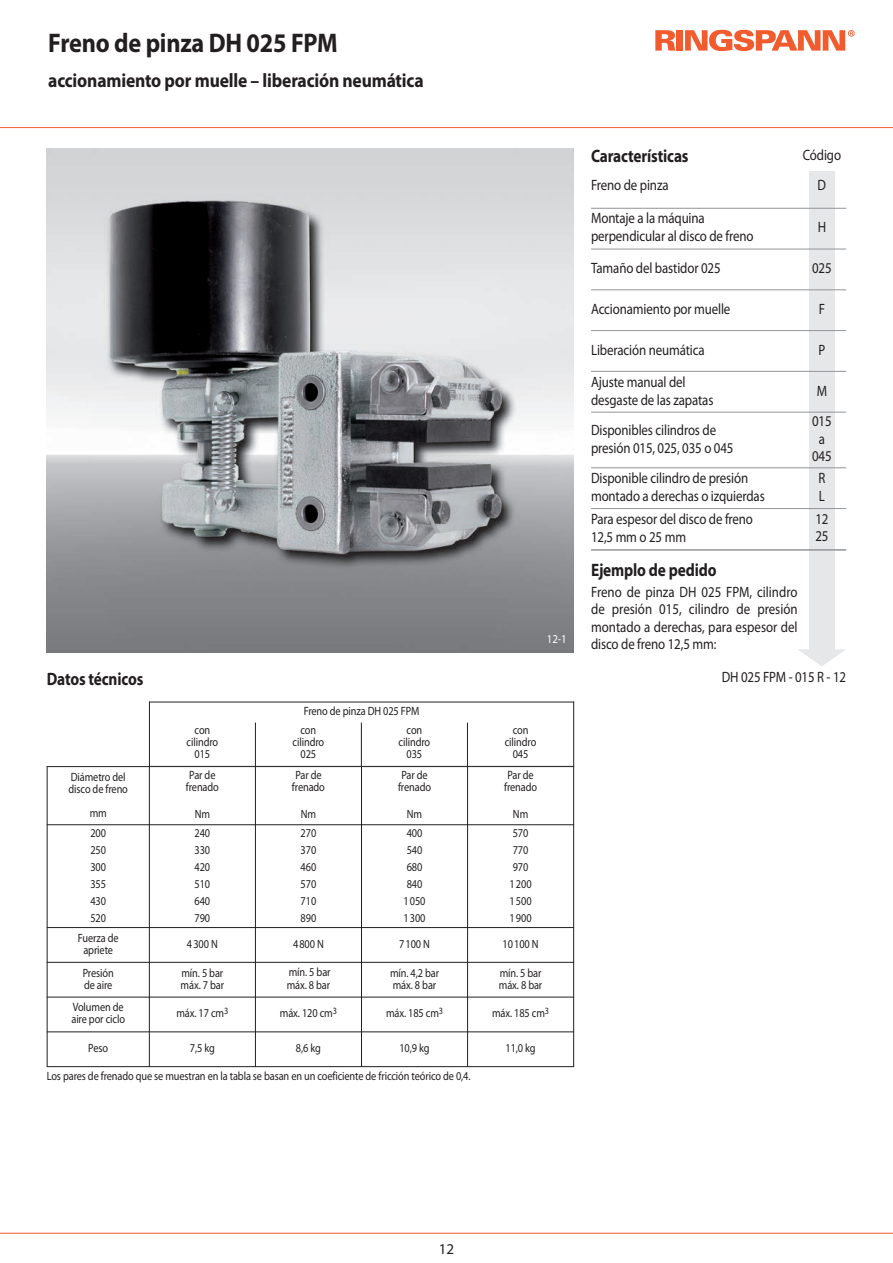
<style>
.page{position:relative;width:893px;height:1263px;background:#fff}
.page>*{position:absolute;margin:0;border:0;box-sizing:border-box;transform-origin:0 0}
.t1{font:700 27px "Myriad Pro";letter-spacing:-.01em;color:#231f20;scale:.9 1}
.t2{font:700 19.5px "Myriad Pro";letter-spacing:-.01em;color:#231f20;scale:.9 1}
.t3{font:700 18px "Myriad Pro";letter-spacing:-.01em;color:#231f20;scale:.85 1}
.t4{font:15px/17.2px "Myriad Pro";letter-spacing:-.01em;color:#231f20;scale:.86 1}
.t5{font:15px "Myriad Pro";letter-spacing:-.01em;color:#231f20}
.t6{font:12px/12px "Myriad Pro";letter-spacing:-.01em;color:#231f20;scale:.86 1}
.t7{font:12px "Myriad";color:#fff;scale:.9 1}
</style>
<div class="page">
<hr style="left:0;top:127px;width:893px;height:1px;background:#f15b2e">
<hr style="left:0;top:1233px;width:893px;height:1px;background:#f15b2e">
<img style="left:47px;top:149px;width:527px;height:504px">
<svg style="left:675px;top:30px;width:2px;height:21px"></svg>
<svg style="left:655px;top:30px;width:20px;height:21px"></svg>
<div style="left:677px;top:30px;width:6px;height:21px;background:#f15b2e"></div>
<svg style="left:685px;top:30px;width:170px;height:21px"></svg>
<hr style="left:149px;top:702px;width:1px;height:64px;background:#231f20">
<hr style="left:255px;top:722px;width:1px;height:44px;background:#231f20">
<hr style="left:361px;top:722px;width:1px;height:44px;background:#231f20">
<hr style="left:467px;top:722px;width:1px;height:44px;background:#231f20">
<hr style="left:573px;top:702px;width:1px;height:64px;background:#231f20">
<hr style="left:149px;top:702px;width:425px;height:1px;background:#231f20">
<hr style="left:47px;top:766px;width:1px;height:301px;background:#231f20">
<hr style="left:149px;top:766px;width:1px;height:301px;background:#231f20">
<hr style="left:255px;top:766px;width:1px;height:301px;background:#231f20">
<hr style="left:361px;top:766px;width:1px;height:301px;background:#231f20">
<hr style="left:467px;top:766px;width:1px;height:301px;background:#231f20">
<hr style="left:573px;top:766px;width:1px;height:301px;background:#231f20">
<hr style="left:47px;top:766px;width:527px;height:1px;background:#231f20">
<hr style="left:47px;top:824px;width:527px;height:1px;background:#231f20">
<hr style="left:47px;top:927px;width:527px;height:1px;background:#231f20">
<hr style="left:47px;top:962px;width:527px;height:1px;background:#231f20">
<hr style="left:47px;top:997px;width:527px;height:1px;background:#231f20">
<hr style="left:47px;top:1031px;width:527px;height:1px;background:#231f20">
<hr style="left:47px;top:1066px;width:527px;height:1px;background:#231f20">
<div style="left:809px;top:171px;width:25px;height:482px;background:#e6e7e9"></div>
<svg style="left:798px;top:649px;width:47px;height:17px"></svg>
<hr style="left:591px;top:208px;width:255px;height:1px;background:#939598">
<hr style="left:591px;top:249px;width:255px;height:1px;background:#939598">
<hr style="left:591px;top:290px;width:255px;height:1px;background:#939598">
<hr style="left:591px;top:330px;width:255px;height:1px;background:#939598">
<hr style="left:591px;top:371px;width:255px;height:1px;background:#939598">
<hr style="left:591px;top:412px;width:255px;height:1px;background:#939598">
<hr style="left:591px;top:467px;width:255px;height:1px;background:#939598">
<hr style="left:591px;top:508px;width:255px;height:1px;background:#939598">
<hr style="left:591px;top:549px;width:255px;height:2px;background:#939598">
<p class="t1" style="left:48px;top:32px;width:323px">Freno de pinza DH 025 FPM</p>
<p class="t2" style="left:48px;top:73px;width:419px">accionamiento por muelle – liberación neumática</p>
<p class="t3" style="left:47px;top:673px;width:115px">Datos técnicos</p>
<p class="t6" style="left:69px;top:771px;width:71px">Diámetro del disco de freno</p>
<p class="t6" style="left:90px;top:807px;width:21px">mm</p>
<p class="t7" style="left:547px;top:634px;width:23px">12-1</p>
<p class="t6" style="left:304px;top:706px;width:136px">Freno de pinza DH 025 FPM</p>
<p class="t6" style="left:187px;top:725px;width:38px;text-align:center">con cilindro<br>015</p>
<p class="t6" style="left:293px;top:725px;width:38px;text-align:center">con cilindro<br>025</p>
<p class="t6" style="left:399px;top:725px;width:38px;text-align:center">con cilindro<br>035</p>
<p class="t6" style="left:505px;top:725px;width:38px;text-align:center">con cilindro<br>045</p>
<p class="t6" style="left:186px;top:770px;width:40px">Par de frenado</p>
<p class="t6" style="left:195px;top:809px;width:19px">Nm</p>
<p class="t6" style="left:292px;top:770px;width:40px">Par de frenado</p>
<p class="t6" style="left:301px;top:809px;width:19px">Nm</p>
<p class="t6" style="left:398px;top:770px;width:40px">Par de frenado</p>
<p class="t6" style="left:407px;top:809px;width:19px">Nm</p>
<p class="t6" style="left:504px;top:770px;width:40px">Par de frenado</p>
<p class="t6" style="left:513px;top:809px;width:19px">Nm</p>
<p class="t6" style="left:91px;top:827px;width:19px">200</p>
<p class="t6" style="left:195px;top:827px;width:20px">240</p>
<p class="t6" style="left:301px;top:827px;width:20px">270</p>
<p class="t6" style="left:407px;top:827px;width:20px">400</p>
<p class="t6" style="left:513px;top:827px;width:20px">570</p>
<p class="t6" style="left:91px;top:844px;width:19px">250</p>
<p class="t6" style="left:195px;top:844px;width:20px">330</p>
<p class="t6" style="left:301px;top:844px;width:20px">370</p>
<p class="t6" style="left:407px;top:844px;width:20px">540</p>
<p class="t6" style="left:513px;top:844px;width:20px">770</p>
<p class="t6" style="left:91px;top:861px;width:19px">300</p>
<p class="t6" style="left:195px;top:861px;width:20px">420</p>
<p class="t6" style="left:301px;top:861px;width:20px">460</p>
<p class="t6" style="left:407px;top:861px;width:20px">680</p>
<p class="t6" style="left:513px;top:861px;width:20px">970</p>
<p class="t6" style="left:91px;top:878px;width:19px">355</p>
<p class="t6" style="left:195px;top:878px;width:20px">510</p>
<p class="t6" style="left:301px;top:878px;width:20px">570</p>
<p class="t6" style="left:407px;top:878px;width:20px">840</p>
<p class="t6" style="left:510px;top:878px;width:27px">1 200</p>
<p class="t6" style="left:91px;top:895px;width:19px">430</p>
<p class="t6" style="left:195px;top:895px;width:20px">640</p>
<p class="t6" style="left:301px;top:895px;width:20px">710</p>
<p class="t6" style="left:403px;top:895px;width:27px">1 050</p>
<p class="t6" style="left:510px;top:895px;width:27px">1 500</p>
<p class="t6" style="left:91px;top:912px;width:19px">520</p>
<p class="t6" style="left:195px;top:912px;width:20px">790</p>
<p class="t6" style="left:301px;top:912px;width:20px">890</p>
<p class="t6" style="left:403px;top:912px;width:27px">1 300</p>
<p class="t6" style="left:510px;top:912px;width:27px">1 900</p>
<p class="t6" style="left:78px;top:933px;width:49px;text-align:center">Fuerza de apriete</p>
<p class="t6" style="left:187px;top:939px;width:37px">4 300 N</p>
<p class="t6" style="left:293px;top:939px;width:37px">4 800 N</p>
<p class="t6" style="left:399px;top:939px;width:37px">7 100 N</p>
<p class="t6" style="left:503px;top:939px;width:43px">10 100 N</p>
<p class="t6" style="left:83px;top:968px;width:38px">Presión de aire</p>
<p class="t6" style="left:181px;top:968px;width:52px">mín. 5 bar máx. 7 bar</p>
<p class="t6" style="left:287px;top:967px;width:52px;line-height:12.6px">mín. 5 bar máx. 8 bar</p>
<p class="t6" style="left:390px;top:968px;width:59px">mín. 4,2 bar máx. 8 bar</p>
<p class="t6" style="left:499px;top:968px;width:52px">mín. 5 bar máx. 8 bar</p>
<p class="t6" style="left:71px;top:1002px;width:64px">Volumen de aire por ciclo</p>
<p class="t6" style="left:176px;top:1008px;width:62px">máx. 17 cm<sup>3</sup></p>
<p class="t6" style="left:280px;top:1008px;width:68px">máx. 120 cm<sup>3</sup></p>
<p class="t6" style="left:386px;top:1008px;width:68px">máx. 185 cm<sup>3</sup></p>
<p class="t6" style="left:492px;top:1008px;width:68px">máx. 185 cm<sup>3</sup></p>
<p class="t6" style="left:88px;top:1043px;width:25px">Peso</p>
<p class="t6" style="left:190px;top:1043px;width:31px">7,5 kg</p>
<p class="t6" style="left:296px;top:1043px;width:31px">8,6 kg</p>
<p class="t6" style="left:399px;top:1043px;width:37px">10,9 kg</p>
<p class="t6" style="left:505px;top:1043px;width:37px">11,0 kg</p>
<p class="t6" style="left:47px;top:1071px;width:494px">Los pares de frenado que se muestran en la tabla se basan en un coeficiente de fricción teórico de 0,4.</p>
<p class="t3" style="left:591px;top:150px;width:116px">Características</p>
<p class="t4" style="left:803px;top:148px;width:46px">Código</p>
<p class="t4" style="left:591px;top:178px;width:92px">Freno de pinza</p>
<p class="t4" style="left:818px;top:178px;width:11px">D</p>
<p class="t4" style="left:591px;top:211px;width:190px;line-height:18px">Montaje a la máquina perpendicular al disco de freno</p>
<p class="t4" style="left:818px;top:220px;width:11px">H</p>
<p class="t4" style="left:591px;top:261px;width:152px">Tamaño del bastidor 025</p>
<p class="t4" style="left:812px;top:261px;width:24px">025</p>
<p class="t4" style="left:591px;top:301px;width:164px">Accionamiento por muelle</p>
<p class="t4" style="left:819px;top:301px;width:9px">F</p>
<p class="t4" style="left:591px;top:342px;width:134px">Liberación neumática</p>
<p class="t4" style="left:818px;top:342px;width:9px">P</p>
<p class="t4" style="left:591px;top:374px;width:144px;line-height:18px">Ajuste manual del desgaste de las zapatas</p>
<p class="t4" style="left:817px;top:383px;width:14px">M</p>
<p class="t4" style="left:591px;top:422px;width:167px;line-height:18px">Disponibles cilindros de presión 015, 025, 035 o 045</p>
<p class="t4" style="left:812px;top:414px;width:24px;text-align:center">015 a<br>045</p>
<p class="t4" style="left:591px;top:470px;width:203px;line-height:18px">Disponible cilindro de presión montado a derechas o izquierdas</p>
<p class="t4" style="left:818px;top:471px;width:10px">R<br>L</p>
<p class="t4" style="left:591px;top:511px;width:190px;line-height:18px">Para espesor del disco de freno<br>12,5 mm o 25 mm</p>
<p class="t4" style="left:815px;top:512px;width:17px">12<br>25</p>
<p class="t3" style="left:591px;top:563px;width:149px">Ejemplo de pedido</p>
<p class="t4" style="left:591px;top:585px;width:242px;text-align:justify">Freno de pinza DH 025 FPM, cilindro de presión 015, cilindro de presión montado a derechas, para espesor del disco de freno 12,5 mm:</p>
<p class="t4" style="left:722px;top:669px;width:146px">DH 025 FPM - 015 R - 12</p>
<p class="t5" style="left:439px;top:1244px;width:17px">12</p>
</div>
